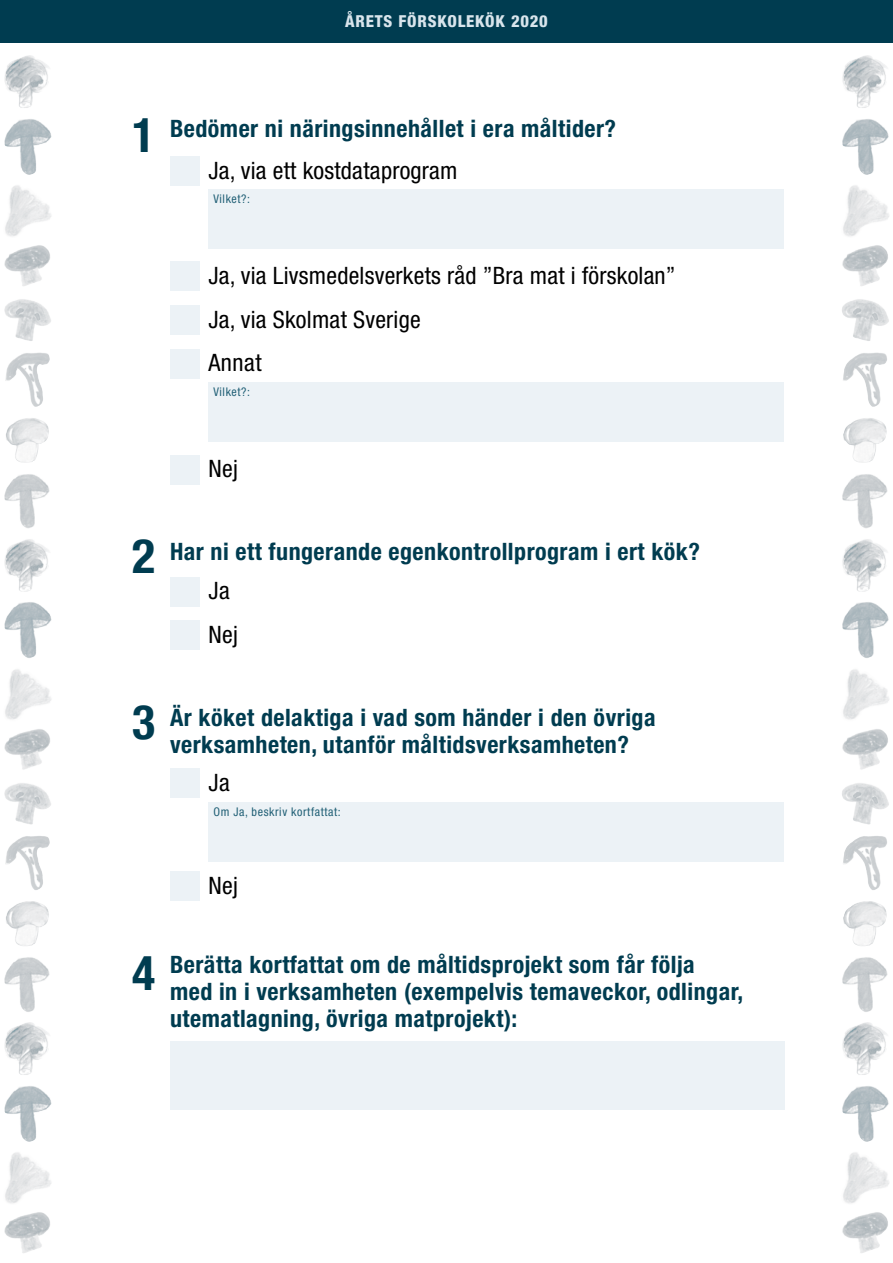
<style>
.page{position:relative;width:893px;height:1263px;background:#fff}
.page>*{position:absolute;margin:0;border:0;box-sizing:border-box;transform-origin:0 0}
.t1{font:700 condensed 48px "Helvetica Neue";color:#003c50}
.t2{font:700 condensed 24px/27px "Helvetica Neue LT Std";letter-spacing:.02em;color:#003c50}
.t3{font:condensed 24px/43.7px "Helvetica Neue LT Std";letter-spacing:.01em;color:#000}
.t4{font:800 condensed 16.5px "Helvetica Neue LT Std";letter-spacing:.05em;color:#d9e5ec}
.t5{font:condensed 12px "Helvetica Neue LT Std";letter-spacing:.05em;color:#216076}
</style>
<div class="page">
<div style="left:170px;top:577px;width:30px;height:30px;background:#ecf2f6"></div>
<div style="left:170px;top:768px;width:30px;height:30px;background:#ecf2f6"></div>
<div style="left:170px;top:156px;width:30px;height:30px;background:#ecf2f6"></div>
<div style="left:170px;top:349px;width:30px;height:29px;background:#ecf2f6"></div>
<div style="left:170px;top:455px;width:30px;height:30px;background:#ecf2f6"></div>
<div style="left:170px;top:261px;width:30px;height:30px;background:#ecf2f6"></div>
<div style="left:170px;top:305px;width:30px;height:30px;background:#ecf2f6"></div>
<div style="left:170px;top:620px;width:30px;height:30px;background:#ecf2f6"></div>
<div style="left:170px;top:871px;width:30px;height:30px;background:#ecf2f6"></div>
<div style="left:208px;top:190px;width:576px;height:59px;background:#ecf2f6"></div>
<div style="left:208px;top:382px;width:576px;height:60px;background:#ecf2f6"></div>
<div style="left:208px;top:802px;width:576px;height:60px;background:#ecf2f6"></div>
<div style="left:170px;top:1042px;width:614px;height:68px;background:#ecf2f6"></div>
<img style="left:4px;top:299px;width:47px;height:42px">
<img style="left:4px;top:783px;width:47px;height:42px">
<img style="left:4px;top:245px;width:37px;height:41px">
<img style="left:4px;top:729px;width:37px;height:41px">
<img style="left:4px;top:1212px;width:37px;height:41px">
<img style="left:4px;top:55px;width:25px;height:52px">
<img style="left:4px;top:539px;width:25px;height:51px">
<img style="left:4px;top:1022px;width:25px;height:52px">
<img style="left:4px;top:119px;width:33px;height:56px">
<img style="left:4px;top:602px;width:33px;height:56px">
<img style="left:4px;top:1086px;width:33px;height:56px">
<img style="left:4px;top:474px;width:32px;height:54px">
<img style="left:4px;top:957px;width:32px;height:55px">
<img style="left:5px;top:185px;width:27px;height:51px">
<img style="left:5px;top:669px;width:27px;height:51px">
<img style="left:5px;top:1152px;width:27px;height:51px">
<img style="left:5px;top:353px;width:32px;height:28px">
<img style="left:5px;top:836px;width:32px;height:28px">
<img style="left:9px;top:418px;width:22px;height:9px">
<img style="left:9px;top:901px;width:22px;height:9px">
<img style="left:842px;top:299px;width:47px;height:42px">
<img style="left:842px;top:783px;width:47px;height:42px">
<img style="left:842px;top:245px;width:37px;height:41px">
<img style="left:842px;top:729px;width:38px;height:41px">
<img style="left:842px;top:1212px;width:36px;height:41px">
<img style="left:842px;top:55px;width:25px;height:52px">
<img style="left:842px;top:539px;width:25px;height:52px">
<img style="left:842px;top:1022px;width:25px;height:53px">
<img style="left:842px;top:119px;width:32px;height:56px">
<img style="left:842px;top:602px;width:36px;height:56px">
<img style="left:842px;top:1086px;width:32px;height:56px">
<img style="left:842px;top:474px;width:32px;height:54px">
<img style="left:842px;top:957px;width:32px;height:55px">
<img style="left:843px;top:185px;width:26px;height:51px">
<img style="left:843px;top:669px;width:29px;height:51px">
<img style="left:843px;top:1152px;width:26px;height:51px">
<img style="left:843px;top:353px;width:32px;height:28px">
<img style="left:843px;top:836px;width:32px;height:30px">
<img style="left:846px;top:418px;width:23px;height:9px">
<img style="left:845px;top:901px;width:24px;height:11px">
<div style="left:0;top:0;width:893px;height:43px;background:#003c50"></div>
<p class="t4" style="left:345px;top:11px;width:204px">ÅRETS FÖRSKOLEKÖK 2020</p>
<h1 class="t1" style="left:132px;top:96px;width:25px">1</h1>
<p class="t2" style="left:170px;top:115px;width:447px">Bedömer ni näringsinnehållet i era måltider?</p>
<p class="t3" style="left:208px;top:148px;width:251px">Ja, via ett kostdataprogram</p>
<p class="t5" style="left:213px;top:192px;width:38px">Vilket?:</p>
<p class="t3" style="left:208px;top:253px;width:469px">Ja, via Livsmedelsverkets råd ”Bra mat i förskolan”<br>Ja, via Skolmat Sverige</p>
<p class="t3" style="left:208px;top:341px;width:55px">Annat</p>
<p class="t5" style="left:213px;top:385px;width:38px">Vilket?:</p>
<p class="t3" style="left:208px;top:447px;width:31px">Nej</p>
<h1 class="t1" style="left:132px;top:516px;width:25px">2</h1>
<p class="t2" style="left:170px;top:538px;width:531px">Har ni ett fungerande egenkontrollprogram i ert kök?</p>
<p class="t3" style="left:208px;top:569px;width:23px">Ja</p>
<p class="t3" style="left:208px;top:612px;width:31px">Nej</p>
<h1 class="t1" style="left:132px;top:682px;width:25px">3</h1>
<p class="t2" style="left:170px;top:703px;width:487px">Är köket delaktiga i vad som händer i den övriga verksamheten, utanför måltidsverksamheten?</p>
<p class="t3" style="left:208px;top:760px;width:23px">Ja</p>
<p class="t5" style="left:213px;top:805px;width:129px">Om Ja, beskriv kortfattat:</p>
<p class="t3" style="left:208px;top:863px;width:31px">Nej</p>
<h1 class="t1" style="left:132px;top:933px;width:25px">4</h1>
<p class="t2" style="left:170px;top:951px;width:575px">Berätta kortfattat om de måltidsprojekt som får följa<br>med in i verksamheten (exempelvis temaveckor, odlingar, utematlagning, övriga matprojekt):</p>
</div>
